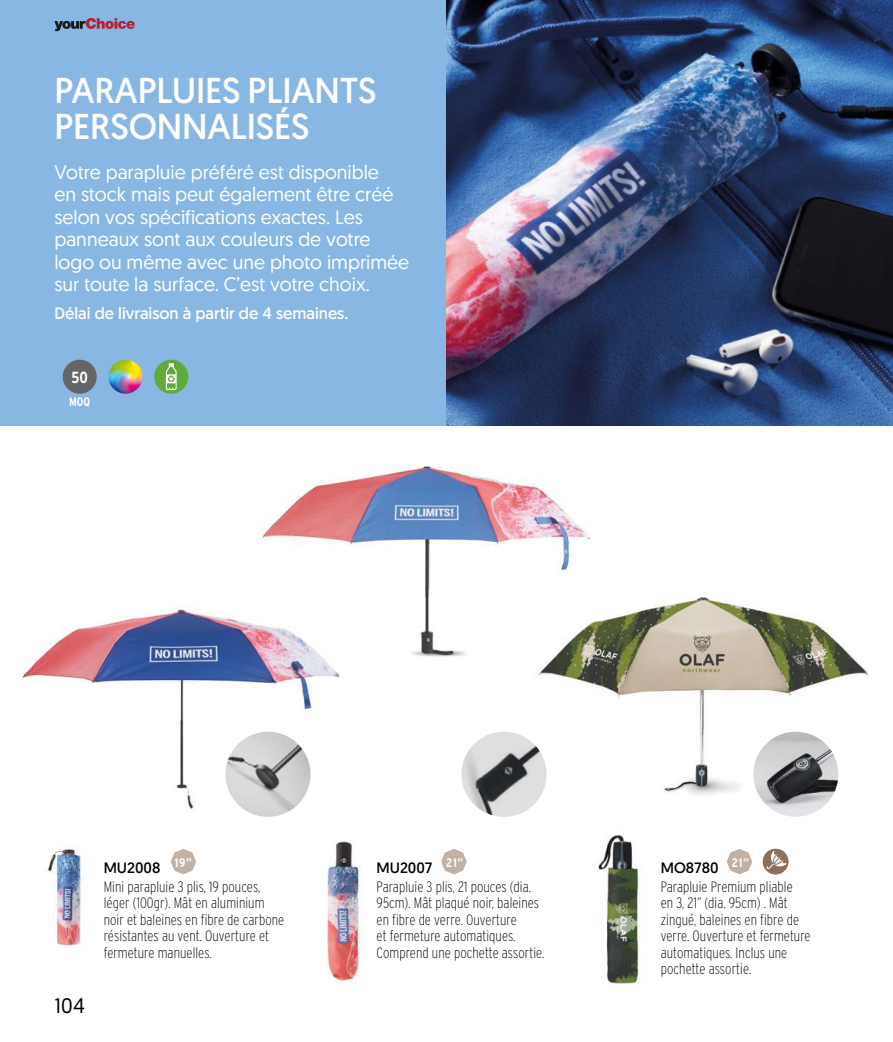
<style>
.page{position:relative;width:893px;height:1042px;background:#fff}
.page>*{position:absolute;margin:0;border:0;box-sizing:border-box;transform-origin:0 0}
.t1{font:36px/36px "Geomanist";letter-spacing:-.005em;color:#fff}
.t2{font:21px "Geomanist";color:#000}
.t3{font:19.5px/22.5px "Geomanist";color:#fff}
.t4{font:16.5px "Geomanist";color:#fff}
.t5{font:700 16.05px "Interstate WGL Condensed";color:#fff}
.t6{font:200 15px/16.5px "Interstate WGL Condensed";letter-spacing:.005em;color:#000}
.t7{font:15px "Geomanist";color:#000}
.t8{font:700 12.3px "Interstate WGL Condensed";color:#fff}
.t9{font:700 12.15px "Interstate WGL Condensed";color:#fff}
</style>
<div class="page">
<img style="left:19px;top:603px;width:296px;height:209px">
<img style="left:258px;top:465px;width:333px;height:222px">
<div style="left:0;top:0;width:446px;height:425px;background:#88b7e3"></div>
<img style="left:446px;top:0;width:447px;height:425px">
<img style="left:528px;top:581px;width:341px;height:231px">
<img style="left:597px;top:834px;width:43px;height:149px">
<div style="left:763px;top:849px;width:25px;height:25px;background:#8c705b;border-radius:50%"></div>
<svg style="left:767px;top:850px;width:20px;height:20px"></svg>
<svg style="left:727px;top:849px;width:25px;height:25px"></svg>
<svg style="left:441px;top:849px;width:26px;height:25px"></svg>
<img style="left:753px;top:732px;width:85px;height:85px;border-radius:43px">
<img style="left:461px;top:732px;width:85px;height:85px">
<div style="left:63px;top:360px;width:34px;height:34px;background:#646567;border-radius:50%"></div>
<img style="left:108px;top:360px;width:34px;height:34px;border-radius:17px">
<div style="left:154px;top:360px;width:34px;height:34px;background:#5faa38;border-radius:50%"></div>
<svg style="left:166px;top:363px;width:11px;height:27px"></svg>
<img style="left:327px;top:841px;width:35px;height:142px">
<img style="left:48px;top:844px;width:36px;height:105px">
<svg style="left:171px;top:849px;width:25px;height:25px"></svg>
<img style="left:225px;top:732px;width:85px;height:85px;border-radius:43px">
<svg style="left:54px;top:18px;width:81px;height:13px"></svg>
<h1 class="t1" style="left:54px;top:71px;width:324px">PARAPLUIES PLIANTS<br>PERSONNALISÉS</h1>
<h3 class="t3" style="left:54px;top:160px;width:356px">Votre parapluie préféré est disponible<br>en stock mais peut également être créé selon vos spécifications exactes. Les panneaux sont aux couleurs de votre logo ou même avec une photo imprimée sur toute la surface. C’est votre choix.</h3>
<p class="t4" style="left:54px;top:303px;width:295px">Délai de livraison à partir de 4 semaines.</p>
<p class="t5" style="left:71px;top:366px;width:18px">50</p>
<p class="t9" style="left:69px;top:393px;width:23px">MOQ</p>
<h2 class="t2" style="left:54px;top:992px;width:32px">104</h2>
<p class="t8" style="left:175px;top:853px;width:19px">19”</p>
<p class="t7" style="left:104px;top:858px;width:58px">MU2008</p>
<p class="t6" style="left:104px;top:877px;width:182px">Mini parapluie 3 plis, 19 pouces, léger (100gr). Mât en aluminium noir et baleines en fibre de carbone résistantes au vent. Ouverture et fermeture manuelles.</p>
<p class="t8" style="left:446px;top:853px;width:19px">21”</p>
<p class="t8" style="left:732px;top:853px;width:19px">21”</p>
<p class="t7" style="left:377px;top:858px;width:57px">MU2007</p>
<p class="t6" style="left:377px;top:877px;width:169px">Parapluie 3 plis, 21 pouces (dia.<br>95cm). Mât plaqué noir, baleines en fibre de verre. Ouverture<br>et fermeture automatiques.<br>Comprend une pochette assortie.</p>
<p class="t7" style="left:661px;top:858px;width:59px">MO8780</p>
<p class="t6" style="left:661px;top:877px;width:151px">Parapluie Premium pliable<br>en 3, 21” (dia. 95cm) . Mât zingué, baleines en fibre de verre. Ouverture et fermeture automatiques. Inclus une pochette assortie.</p>
</div>
